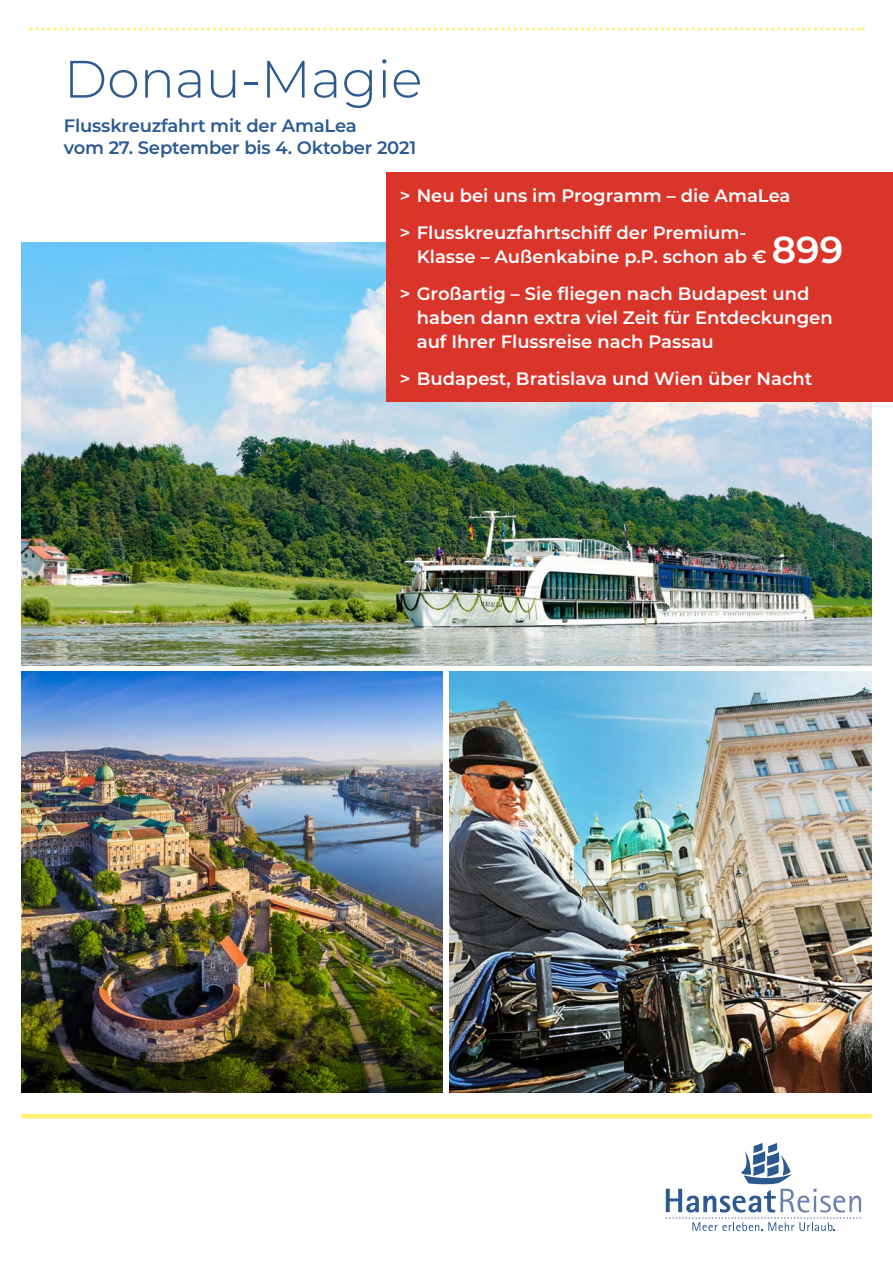
<style>
.page{position:relative;width:893px;height:1263px;background:#fff}
.page>*{position:absolute;margin:0;border:0;box-sizing:border-box;transform-origin:0 0}
.t1{font:300 52.5px "Montserrat";color:#2c5990}
.t2{font:600 18px/36.8px "Montserrat";color:#fff}
.t3{font:600 18px/21.6px "Montserrat";letter-spacing:-.01em;color:#2c5990}
.s1{font-size:37.5px}
</style>
<div class="page">
<svg style="left:31px;top:28px;width:832px;height:3px"></svg>
<hr style="left:21px;top:1114px;width:851px;height:4px;background:#fff072">
<svg style="left:666px;top:1143px;width:195px;height:88px"></svg>
<img style="left:21px;top:242px;width:851px;height:423px">
<img style="left:21px;top:672px;width:421px;height:421px">
<img style="left:449px;top:672px;width:423px;height:421px">
<div style="left:387px;top:172px;width:506px;height:230px;background:#da352a"></div>
<h1 class="t1" style="left:64px;top:43px;width:360px">Donau-Magie</h1>
<p class="t3" style="left:64px;top:114px;width:354px">Flusskreuzfahrt mit der AmaLea<br>vom 27. September bis 4. Oktober 2021</p>
<p class="t2" style="left:400px;top:177px;width:392px">&gt; Neu bei uns im Programm – die AmaLea &gt; Flusskreuzfahrtschiff der Premium-</p>
<p class="t2" style="left:400px;top:238px;width:445px;text-indent:17px">Klasse – Außenkabine p.P. schon ab € <span class="s1">899 </span>&gt; Großartig – Sie fliegen nach Budapest und</p>
<p class="t2" style="left:417px;top:305px;width:417px;line-height:24px">haben dann extra viel Zeit für Entdeckungen auf Ihrer Flussreise nach Passau</p>
<p class="t2" style="left:400px;top:359px;width:414px">&gt; Budapest, Bratislava und Wien über Nacht</p>
</div>
